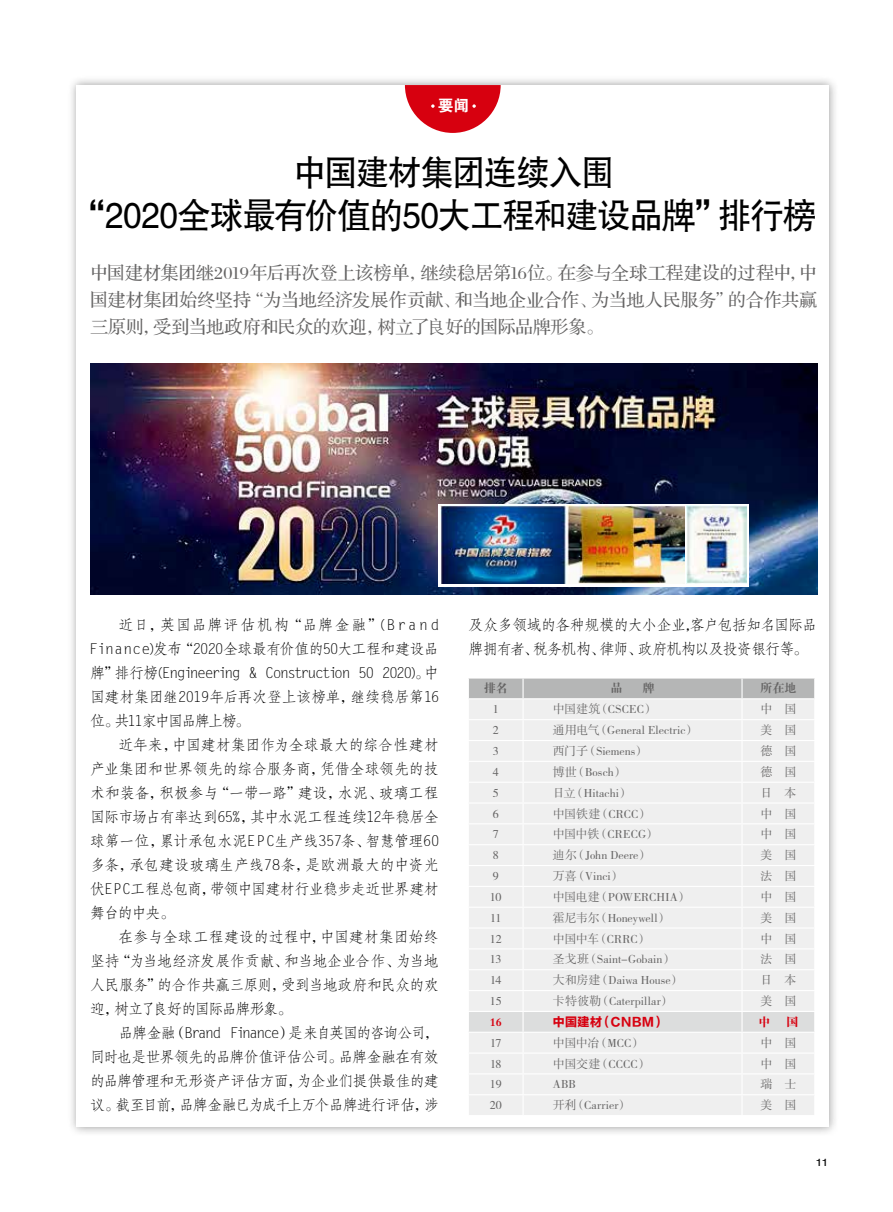
<style>
.page{position:relative;width:893px;height:1212px;background:#fff}
.page>*{position:absolute;margin:0;border:0;box-sizing:border-box;transform-origin:0 0}
.t1{font:36px "FZHTJW GB1 0";letter-spacing:-.035em;color:#000;scale:.93 1}
.t2{font:18px/27px "FZS3 JW GB1 0";letter-spacing:-.015em;color:#656464;text-align:justify}
.t3{font:15.75px "FZDHTJW GB1 0";color:#fff}
.t4{font:15px/24px "FZFSJW GB1 0";letter-spacing:-.045em;color:#000;text-align:justify}
.t5{font:12px "FZSSJW GB1 0";color:#656464}
.t6{font:12px "FZSSJW GB1 0";letter-spacing:-.03em;color:#656464}
.t7{font:12px "FZLTDHJW GB1 0";letter-spacing:.02em;color:#d7000f}
.t8{font:12px "FZDBSJW GB1 0";color:#656464}
.t9{font:12px "FZDBSJW GB1 0";color:#d7000f}
.t10{font:10.5px "Helvetica";color:#000;scale:1.2 1}
</style>
<div class="page">
<div style="left:67px;top:75px;width:772px;height:1061px;background:#000;opacity:.37"></div>
<div style="left:77px;top:85px;width:752px;height:1042px;background:#fff"></div>
<svg style="left:405px;top:85px;width:96px;height:48px"></svg>
<img style="left:90px;top:364px;width:727px;height:230px">
<div style="left:439px;top:504px;width:310px;height:82px;background:linear-gradient(to right,#fff,#fff)"></div>
<img style="left:441px;top:506px;width:243px;height:78px">
<img style="left:687px;top:506px;width:60px;height:78px">
<svg style="left:468px;top:678px;width:347px;height:437px"></svg>
<p class="t3" style="left:438px;top:97px;width:33px">要闻</p>
<h1 class="t1" style="left:293px;top:153px;width:347px">中国建材集团连续入围</h1>
<h1 class="t1" style="left:72px;top:196px;width:802px">“2020全球最有价值的50大工程和建设品牌”排行榜</h1>
<p class="t2" style="left:90px;top:260px;width:729px">中国建材集团继2019年后再次登上该榜单，继续稳居第16位。在参与全球工程建设的过程中，中国建材集团始终坚持“为当地经济发展作贡献、和当地企业合作、为当地人民服务”的合作共赢三原则，受到当地政府和民众的欢迎，树立了良好的国际品牌形象。</p>
<p class="t4" style="left:90px;top:613px;width:350px;text-indent:28px">近日，英国品牌评估机构“品牌金融”(B r a n d Fi n a n c e)发布“2020全球最有价值的50大工程和建设品牌”排行榜(Engineering &amp; Construction 50 2020)。中国建材集团继2019年后再次登上该榜单，继续稳居第16位。共11家中国品牌上榜。</p>
<p class="t4" style="left:90px;top:733px;width:350px;text-indent:28px">近年来，中国建材集团作为全球最大的综合性建材产业集团和世界领先的综合服务商，凭借全球领先的技术和装备，积极参与“一带一路”建设，水泥、玻璃工程国际市场占有率达到65%，其中水泥工程连续12年稳居全球第一位，累计承包水泥E P C生产线357条、智慧管理60多条，承包建设玻璃生产线78条，是欧洲最大的中资光伏EP C工程总包商，带领中国建材行业稳步走近世界建材舞台的中央。</p>
<p class="t4" style="left:90px;top:925px;width:350px;text-indent:28px">在参与全球工程建设的过程中，中国建材集团始终坚持“为当地经济发展作贡献、和当地企业合作、为当地人民服务”的合作共赢三原则，受到当地政府和民众的欢迎，树立了良好的国际品牌形象。</p>
<p class="t4" style="left:90px;top:1021px;width:350px;text-indent:28px">品牌金融（Brand Finance）是来自英国的咨询公司，同时也是世界领先的品牌价值评估公司。品牌金融在有效的品牌管理和无形资产评估方面，为企业们提供最佳的建议。截至目前，品牌金融已为成千上万个品牌进行评估，涉</p>
<p class="t4" style="left:468px;top:613px;width:350px">及众多领域的各种规模的大小企业,客户包括知名国际品牌拥有者、税务机构、律师、政府机构以及投资银行等。</p>
<p class="t8" style="left:484px;top:682px;width:25px">排名</p>
<p class="t8" style="left:611px;top:682px;width:13px">品</p>
<p class="t8" style="left:642px;top:682px;width:13px">牌</p>
<p class="t8" style="left:760px;top:682px;width:38px">所在地</p>
<p class="t5" style="left:493px;top:703px;width:7px">1</p>
<p class="t5" style="left:553px;top:703px;width:103px">中国建筑（CSCEC）</p>
<p class="t5" style="left:760px;top:703px;width:37px">中 国</p>
<p class="t5" style="left:493px;top:724px;width:7px">2</p>
<p class="t5" style="left:553px;top:724px;width:144px">通用电气（General Electric）</p>
<p class="t5" style="left:760px;top:724px;width:37px">美 国</p>
<p class="t5" style="left:493px;top:745px;width:7px">3</p>
<p class="t5" style="left:553px;top:745px;width:94px">西门子（Siemens）</p>
<p class="t5" style="left:760px;top:745px;width:37px">德 国</p>
<p class="t5" style="left:493px;top:765px;width:7px">4</p>
<p class="t5" style="left:553px;top:765px;width:73px">博世（Bosch）</p>
<p class="t5" style="left:760px;top:765px;width:37px">德 国</p>
<p class="t5" style="left:493px;top:786px;width:7px">5</p>
<p class="t5" style="left:553px;top:786px;width:78px">日立（Hitachi）</p>
<p class="t5" style="left:760px;top:786px;width:37px">日 本</p>
<p class="t5" style="left:493px;top:807px;width:7px">6</p>
<p class="t5" style="left:553px;top:807px;width:97px">中国铁建（CRCC）</p>
<p class="t5" style="left:760px;top:807px;width:37px">中 国</p>
<p class="t5" style="left:493px;top:828px;width:7px">7</p>
<p class="t5" style="left:553px;top:828px;width:105px">中国中铁（CRECG）</p>
<p class="t5" style="left:760px;top:828px;width:37px">中 国</p>
<p class="t5" style="left:493px;top:849px;width:7px">8</p>
<p class="t5" style="left:553px;top:849px;width:97px">迪尔（John Deere）</p>
<p class="t5" style="left:760px;top:849px;width:37px">美 国</p>
<p class="t5" style="left:493px;top:870px;width:7px">9</p>
<p class="t5" style="left:553px;top:870px;width:70px">万喜（Vinci）</p>
<p class="t5" style="left:760px;top:870px;width:37px">法 国</p>
<p class="t5" style="left:490px;top:890px;width:13px">10</p>
<p class="t5" style="left:553px;top:890px;width:137px">中国电建（POWERCHIA）</p>
<p class="t5" style="left:760px;top:890px;width:37px">中 国</p>
<p class="t5" style="left:490px;top:911px;width:13px">11</p>
<p class="t5" style="left:553px;top:911px;width:117px">霍尼韦尔（Honeywell）</p>
<p class="t5" style="left:760px;top:911px;width:37px">美 国</p>
<p class="t5" style="left:490px;top:932px;width:13px">12</p>
<p class="t6" style="left:553px;top:932px;width:97px">中国中车（CRRC）</p>
<p class="t5" style="left:760px;top:932px;width:37px">中 国</p>
<p class="t5" style="left:490px;top:953px;width:13px">13</p>
<p class="t5" style="left:553px;top:953px;width:122px">圣戈班（Saint-Gobain）</p>
<p class="t5" style="left:761px;top:953px;width:37px">法 国</p>
<p class="t5" style="left:490px;top:974px;width:13px">14</p>
<p class="t5" style="left:553px;top:974px;width:130px">大和房建（Daiwa House）</p>
<p class="t5" style="left:761px;top:974px;width:37px">日 本</p>
<p class="t5" style="left:490px;top:995px;width:13px">15</p>
<p class="t5" style="left:553px;top:995px;width:119px">卡特彼勒（Caterpillar）</p>
<p class="t5" style="left:761px;top:995px;width:37px">美 国</p>
<p class="t9" style="left:490px;top:1015px;width:13px">16</p>
<p class="t7" style="left:553px;top:1015px;width:113px">中国建材（CNBM）</p>
<p class="t9" style="left:758px;top:1015px;width:13px">中</p>
<p class="t9" style="left:786px;top:1015px;width:13px">国</p>
<p class="t5" style="left:490px;top:1036px;width:13px">17</p>
<p class="t5" style="left:553px;top:1036px;width:91px">中国中冶（MCC）</p>
<p class="t5" style="left:761px;top:1036px;width:37px">中 国</p>
<p class="t5" style="left:490px;top:1057px;width:13px">18</p>
<p class="t5" style="left:553px;top:1057px;width:97px">中国交建（CCCC）</p>
<p class="t5" style="left:761px;top:1057px;width:37px">中 国</p>
<p class="t5" style="left:490px;top:1078px;width:13px">19</p>
<p class="t5" style="left:553px;top:1078px;width:24px">ABB</p>
<p class="t5" style="left:761px;top:1078px;width:37px">瑞 士</p>
<p class="t5" style="left:490px;top:1099px;width:14px">20</p>
<p class="t5" style="left:553px;top:1099px;width:77px">开利（Carrier）</p>
<p class="t5" style="left:761px;top:1099px;width:37px">美 国</p>
<p class="t10" style="left:815px;top:1154px;width:12px">11</p>
</div>
